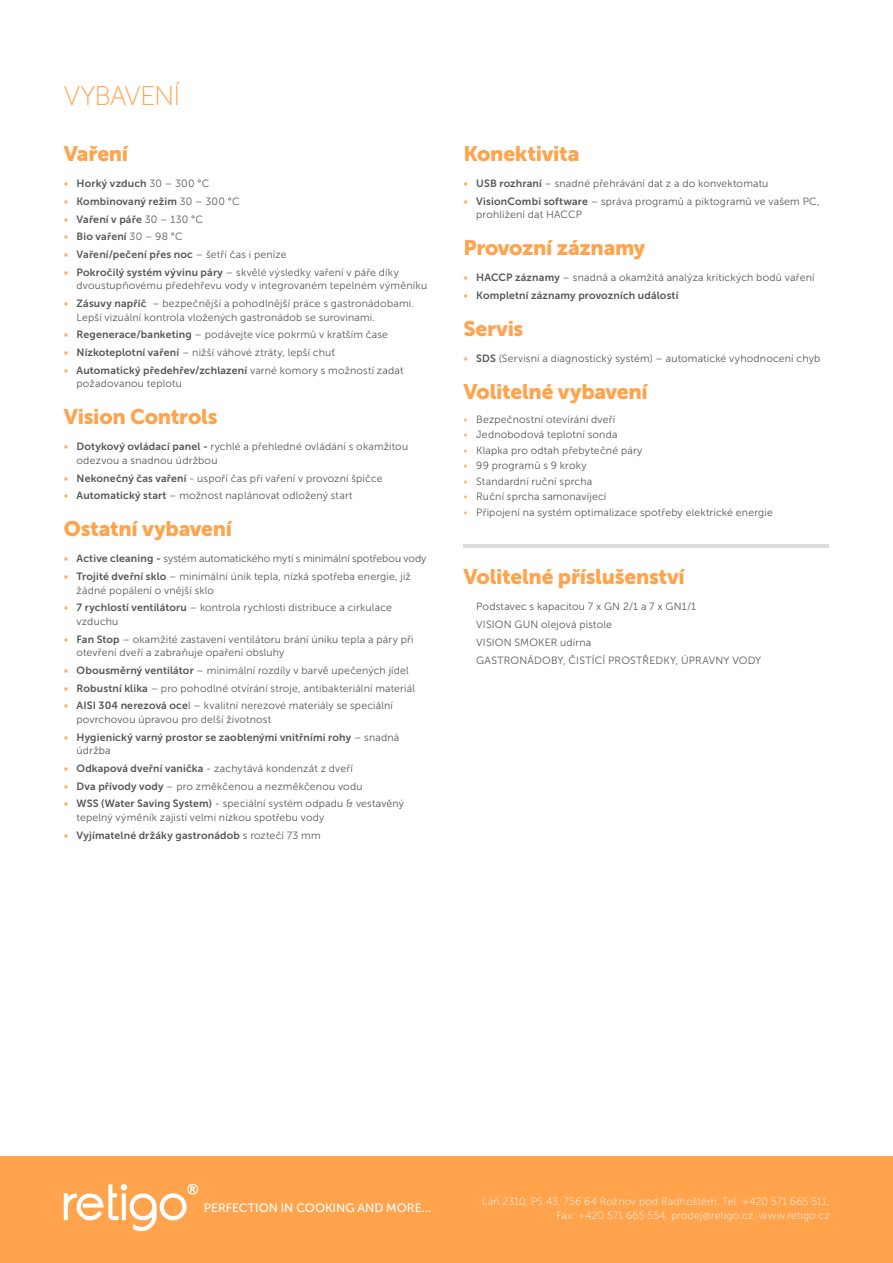
<style>
.page{position:relative;width:893px;height:1263px;background:#fff}
.page>*{position:absolute;margin:0;border:0;box-sizing:border-box;transform-origin:0 0}
.t1{font:27px "Museo Sans 100";letter-spacing:-.035em;color:#ffa34c}
.t2{font:21px "Museo Sans 900";letter-spacing:-.015em;color:#ffa34c}
.t3{font:12.15px "Museo Sans 500";color:#fff}
.Odrazky{font:10.5px/13.5px "Museo Sans 300";letter-spacing:.015em;color:#57585a}
.t4{font:10.5px/13.5px "Museo Sans 700";letter-spacing:.015em;color:#57585a}
.t5{font:10.5px/13.5px "Museo Sans 100";letter-spacing:.015em;color:#fff;text-align:right}
.Odrazky-2{font:10.5px "Museo Sans 300";letter-spacing:-.005em;color:#57585a}
.s1{color:#ffb570}
.s2{font-family:"Museo Sans 300"}
.s3{font-family:"Museo Sans 700";color:#ffb570}
.s4{font-family:"Museo Sans 700"}
</style>
<div class="page">
<div style="left:0;top:1157px;width:893px;height:106px;background:#ffa34c"></div>
<svg style="left:64px;top:1184px;width:134px;height:48px"></svg>
<hr style="left:463px;top:544px;width:366px;height:3px;background:#dcdddf">
<h2 class="t1" style="left:64px;top:82px;width:118px">VYBAVENÍ</h2>
<h3 class="t2" style="left:64px;top:142px;width:66px">Vaření</h3>
<p class="t4" style="left:64px;top:177px;width:147px"><span class="s1">•</span> Horký vzduch <span class="s2">30 – 300 °C</span></p>
<p class="t4" style="left:64px;top:194px;width:177px"><span class="s1">•</span> Kombinovaný režim <span class="s2">30 – 300 °C</span></p>
<p class="t4" style="left:64px;top:212px;width:141px"><span class="s1">•</span> Vaření v páře <span class="s2">30 – 130 °C</span></p>
<p class="t4" style="left:64px;top:230px;width:120px"><span class="s1">•</span> Bio vaření <span class="s2">30 – 98 °C</span></p>
<p class="t4" style="left:64px;top:248px;width:224px"><span class="s1">•</span> Vaření/pečení přes noc <span class="s2">– šetří čas i peníze</span></p>
<p class="Odrazky" style="left:77px;top:266px;width:352px;text-indent:-13px"><span class="s3">•</span> <span class="s4">Pokročilý systém vývinu páry</span> – skvělé výsledky vaření v páře díky dvoustupňovému předehřevu vody v integrovaném tepelném výměníku</p>
<p class="Odrazky" style="left:77px;top:297px;width:339px;text-indent:-13px"><span class="s3">•</span> <span class="s4">Zásuvy napříč</span> – bezpečnější a pohodlnější práce s gastronádobami.<br>Lepší vizuální kontrola vložených gastronádob se surovinami.</p>
<p class="Odrazky" style="left:64px;top:328px;width:326px"><span class="s3">•</span> <span class="s4">Regenerace/banketing</span> – podávejte více pokrmů v kratším čase</p>
<p class="Odrazky" style="left:64px;top:346px;width:273px"><span class="s3">•</span> <span class="s4">Nízkoteplotní vaření</span> – nižší váhové ztráty, lepší chuť</p>
<p class="Odrazky" style="left:77px;top:364px;width:329px;text-indent:-13px"><span class="s3">•</span> <span class="s4">Automatický předehřev/zchlazení</span> varné komory s možností zadat požadovanou teplotu</p>
<h3 class="t2" style="left:64px;top:405px;width:155px">Vision Controls</h3>
<p class="Odrazky" style="left:77px;top:440px;width:333px;text-indent:-13px"><span class="s3">•</span> <span class="s4">Dotykový ovládací panel -</span> rychlé a přehledné ovládání s okamžitou odezvou a snadnou údržbou</p>
<p class="Odrazky" style="left:64px;top:471px;width:320px"><span class="s3">•</span> <span class="s4">Nekonečný čas vaření</span> - uspoří čas při vaření v provozní špičce</p>
<p class="Odrazky" style="left:64px;top:489px;width:290px"><span class="s3">•</span> <span class="s4">Automatický start</span> – možnost naplánovat odložený start</p>
<h3 class="t2" style="left:64px;top:517px;width:170px">Ostatní vybavení</h3>
<p class="Odrazky-2" style="left:64px;top:553px;width:364px"><span class="s3">•</span> <span class="s4">Active cleaning -</span> systém automatického mytí s minimální spotřebou vody</p>
<p class="Odrazky" style="left:77px;top:570px;width:336px;text-indent:-13px"><span class="s3">•</span> <span class="s4">Trojité dveřní sklo</span> – minimální únik tepla, nízká spotřeba energie, již žádné popálení o vnější sklo</p>
<p class="Odrazky" style="left:77px;top:601px;width:317px;text-indent:-13px"><span class="s3">•</span> <span class="s4">7 rychlostí ventilátoru</span> – kontrola rychlosti distribuce a cirkulace vzduchu</p>
<p class="Odrazky" style="left:77px;top:632px;width:339px;text-indent:-13px"><span class="s3">•</span> <span class="s4">Fan Stop</span> – okamžité zastavení ventilátoru brání úniku tepla a páry při otevření dveří a zabraňuje opaření obsluhy</p>
<p class="Odrazky" style="left:64px;top:664px;width:347px"><span class="s3">•</span> <span class="s4">Obousměrný ventilátor</span> – minimální rozdíly v barvě upečených jídel</p>
<p class="Odrazky" style="left:64px;top:681px;width:353px"><span class="s3">•</span> <span class="s4">Robustní klika</span> – pro pohodlné otvírání stroje, antibakteriální materiál</p>
<p class="Odrazky" style="left:77px;top:699px;width:318px;text-indent:-13px"><span class="s3">•</span> <span class="s4">AISI 304 nerezová oce</span>l – kvalitní nerezové materiály se speciální povrchovou úpravou pro delší životnost</p>
<p class="t4" style="left:77px;top:730px;width:324px;text-indent:-13px"><span class="s1">•</span> Hygienický varný prostor se zaoblenými vnitřními rohy <span class="s2">– snadná údržba</span></p>
<p class="Odrazky" style="left:64px;top:762px;width:291px"><span class="s3">•</span> <span class="s4">Odkapová dveřní vanička</span> - zachytává kondenzát z dveří</p>
<p class="Odrazky" style="left:64px;top:779px;width:300px"><span class="s3">•</span> <span class="s4">Dva přívody vody</span> – pro změkčenou a nezměkčenou vodu</p>
<p class="Odrazky" style="left:77px;top:797px;width:329px;text-indent:-13px"><span class="s3">•</span> <span class="s4">WSS (Water Saving System)</span> - speciální systém odpadu &amp; vestavěný tepelný výměník zajistí velmi nízkou spotřebu vody</p>
<p class="t4" style="left:64px;top:828px;width:258px"><span class="s1">•</span> Vyjímatelné držáky gastronádob <span class="s2">s roztečí 73 mm</span></p>
<h3 class="t2" style="left:463px;top:142px;width:117px">Konektivita</h3>
<p class="Odrazky" style="left:463px;top:177px;width:306px"><span class="s3">•</span> <span class="s4">USB rozhraní</span> – snadné přehrávání dat z a do konvektomatu</p>
<p class="Odrazky" style="left:476px;top:195px;width:345px;text-indent:-13px"><span class="s3">•</span> <span class="s4">VisionCombi software</span> – správa programů a piktogramů ve vašem PC, prohlížení dat HACCP</p>
<h3 class="t2" style="left:463px;top:236px;width:183px">Provozní záznamy</h3>
<p class="Odrazky" style="left:463px;top:271px;width:353px"><span class="s3">•</span> <span class="s4">HACCP záznamy</span> – snadná a okamžitá analýza kritických bodů vaření</p>
<p class="t4" style="left:463px;top:289px;width:216px"><span class="s1">•</span> Kompletní záznamy provozních událostí</p>
<h3 class="t2" style="left:463px;top:317px;width:62px">Servis</h3>
<p class="Odrazky" style="left:463px;top:352px;width:358px"><span class="s3">•</span> <span class="s4">SDS</span> (Servisní a diagnostický systém) – automatické vyhodnocení chyb</p>
<h3 class="t2" style="left:463px;top:380px;width:186px">Volitelné vybavení</h3>
<p class="Odrazky" style="left:463px;top:413px;width:153px"><span class="s1">•</span> Bezpečnostní otevírání dveří</p>
<p class="Odrazky" style="left:463px;top:428px;width:156px"><span class="s1">•</span> Jednobodová teplotní sonda</p>
<p class="Odrazky" style="left:463px;top:444px;width:181px"><span class="s1">•</span> Klapka pro odtah přebytečné páry</p>
<p class="Odrazky" style="left:463px;top:459px;width:125px"><span class="s1">•</span> 99 programů s 9 kroky</p>
<p class="Odrazky" style="left:463px;top:475px;width:130px"><span class="s1">•</span> Standardní ruční sprcha</p>
<p class="Odrazky" style="left:463px;top:490px;width:144px"><span class="s1">•</span> Ruční sprcha samonavíjecí</p>
<p class="Odrazky" style="left:463px;top:506px;width:311px"><span class="s1">•</span> Připojení na systém optimalizace spotřeby elektrické energie</p>
<h3 class="t2" style="left:463px;top:565px;width:223px">Volitelné příslušenství</h3>
<p class="Odrazky" style="left:476px;top:600px;width:221px">Podstavec s kapacitou 7 x GN 2/1 a 7 x GN1/1</p>
<p class="Odrazky" style="left:476px;top:618px;width:137px">VISION GUN olejová pistole</p>
<p class="Odrazky" style="left:476px;top:636px;width:116px">VISION SMOKER udírna</p>
<p class="Odrazky" style="left:476px;top:653px;width:287px">GASTRONÁDOBY, ČISTÍCÍ PROSTŘEDKY, ÚPRAVNY VODY</p>
<p class="t3" style="left:204px;top:1201px;width:229px">PERFECTION IN COOKING AND MORE...</p>
<p class="t5" style="left:482px;top:1195px;width:349px">Láň 2310, PS 43, 756 64 Rožnov pod Radhoštěm, Tel. +420 571 665 511,<br>Fax: +420 571 665 554, prodej@retigo.cz, www.retigo.cz</p>
</div>
